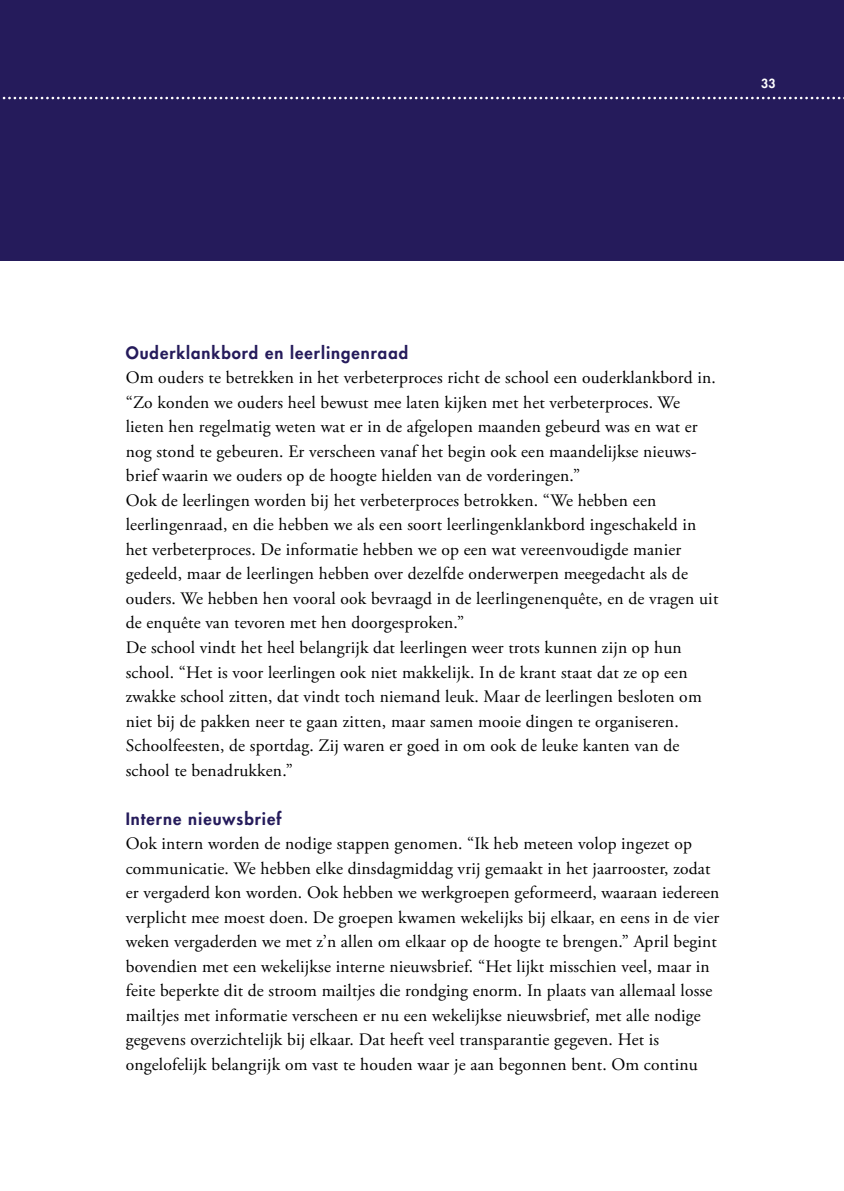
<style>
.page{position:relative;width:844px;height:1191px;background:#fff}
.page>*{position:absolute;margin:0;border:0;box-sizing:border-box;transform-origin:0 0}
.t1{font:17.5px/24.5px "Adobe Garamond Pro";letter-spacing:.01em;color:#000}
.t2{font:800 16.62px "Futura LT";letter-spacing:.06em;color:#251b5b}
.t3{font:800 12.25px "Futura LT";color:#fff}
</style>
<div class="page">
<div style="left:0;top:0;width:843px;height:261px;background:#251b5b"></div>
<svg style="left:2px;top:97px;width:842px;height:2px"></svg>
<p class="t3" style="left:761px;top:75px;width:16px">33</p>
<p class="t2" style="left:126px;top:342px;width:284px">Ouderklankbord en leerlingenraad</p>
<p class="t1" style="left:126px;top:366px;width:594px">Om ouders te betrekken in het verbeterproces richt de school een ouderklankbord in. “Zo konden we ouders heel bewust mee laten kijken met het verbeterproces. We lieten hen regelmatig weten wat er in de afgelopen maanden gebeurd was en wat er nog stond te gebeuren. Er verscheen vanaf het begin ook een maandelijkse nieuws&shy;brief waarin we ouders op de hoogte hielden van de vorderingen.”<br>Ook de leerlingen worden bij het verbeterproces betrokken. “We hebben een leerlingenraad, en die hebben we als een soort leerlingenklankbord ingeschakeld in het verbeterproces. De informatie hebben we op een wat vereenvoudigde manier gedeeld, maar de leerlingen hebben over dezelfde onderwerpen meegedacht als de ouders. We hebben hen vooral ook bevraagd in de leerlingenenquête, en de vragen uit de enquête van tevoren met hen doorgesproken.”<br>De school vindt het heel belangrijk dat leerlingen weer trots kunnen zijn op hun school. “Het is voor leerlingen ook niet makkelijk. In de krant staat dat ze op een zwakke school zitten, dat vindt toch niemand leuk. Maar de leerlingen besloten om niet bij de pakken neer te gaan zitten, maar samen mooie dingen te organiseren.<br>Schoolfeesten, de sportdag. Zij waren er goed in om ook de leuke kanten van de school te benadrukken.”</p>
<p class="t2" style="left:126px;top:807px;width:157px">Interne nieuwsbrief</p>
<p class="t1" style="left:126px;top:832px;width:595px">Ook intern worden de nodige stappen genomen. “Ik heb meteen volop ingezet op communicatie. We hebben elke dinsdagmiddag vrij gemaakt in het jaarrooster, zodat er vergaderd kon worden. Ook hebben we werkgroepen geformeerd, waaraan iedereen verplicht mee moest doen. De groepen kwamen wekelijks bij elkaar, en eens in de vier weken vergaderden we met z’n allen om elkaar op de hoogte te brengen.” April begint bovendien met een wekelijkse interne nieuwsbrief. “Het lijkt misschien veel, maar in feite beperkte dit de stroom mailtjes die rondging enorm. In plaats van allemaal losse mailtjes met informatie verscheen er nu een wekelijkse nieuwsbrief, met alle nodige gegevens overzichtelijk bij elkaar. Dat heeft veel transparantie gegeven. Het is ongelofelijk belangrijk om vast te houden waar je aan begonnen bent. Om continu</p>
</div>
